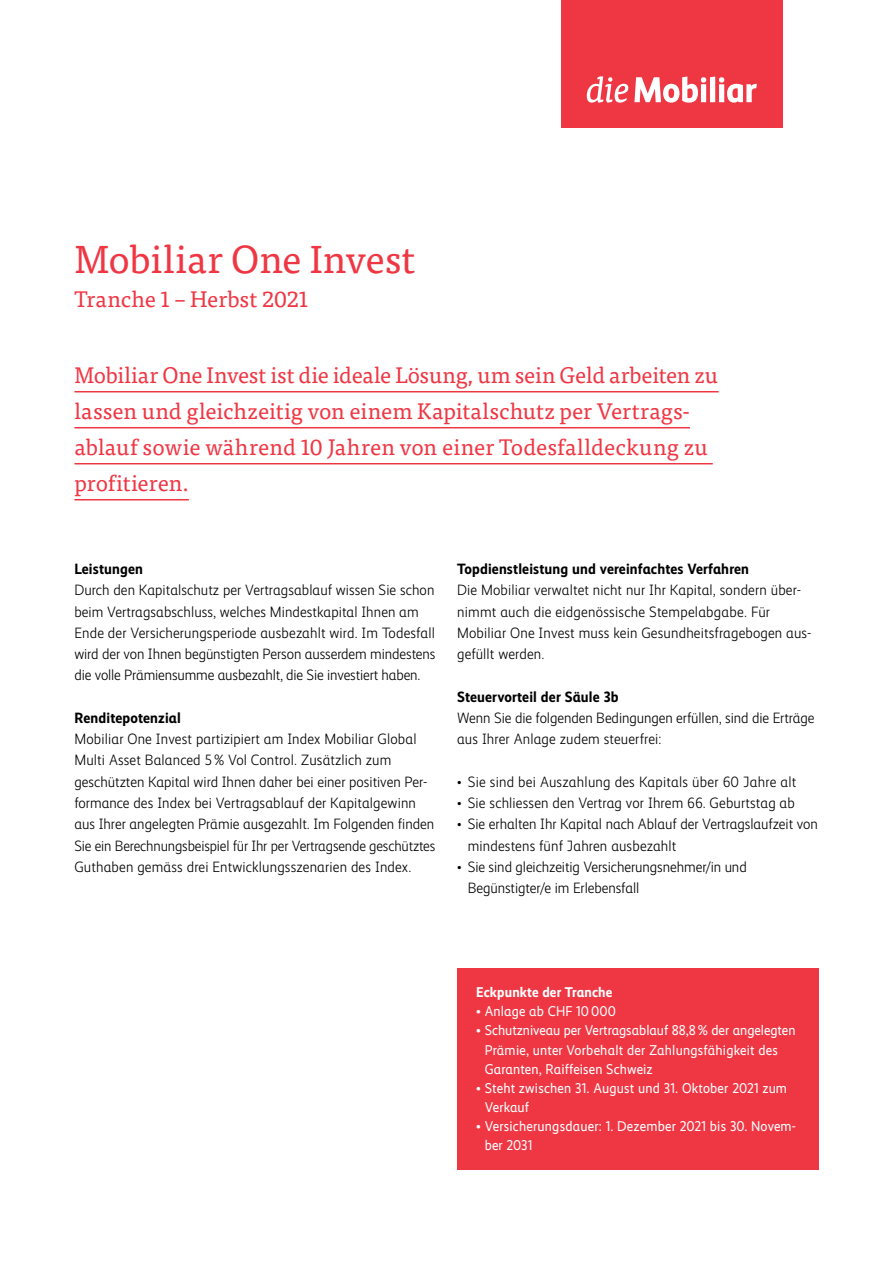
<style>
.page{position:relative;width:893px;height:1263px;background:#fff}
.page>*{position:absolute;margin:0;border:0;box-sizing:border-box;transform-origin:0 0}
.Titel_26pt{font:39px "Tisa Pro";letter-spacing:-.005em;color:#ef3744}
.Lead_15pt_underline{font:22.5px/36px "Tisa Pro";color:#ef3744}
.Titel_26pt-2{font:22.5px "Tisa Pro";letter-spacing:-.01em;color:#ef3744}
.Text_10pt_Fliesstext{font:300 15px/21.3px "Mobiliar Realist";letter-spacing:.005em;color:#000}
.Text_10pt_bold{font:700 15px "Mobiliar Realist";letter-spacing:.01em;color:#000}
.t1{font:14.25px/19.2px "Mobiliar Realist";letter-spacing:.01em;color:#fff}
.Box_Fliesstext_9_5mm{font:700 14.25px "Mobiliar Realist";letter-spacing:.01em;color:#fff}
</style>
<div class="page">
<hr style="left:74px;top:391px;width:645px;height:1px;background:#ef3744">
<hr style="left:74px;top:427px;width:616px;height:1px;background:#ef3744">
<hr style="left:74px;top:463px;width:639px;height:1px;background:#ef3744">
<hr style="left:74px;top:499px;width:115px;height:1px;background:#ef3744">
<div style="left:561px;top:0;width:221px;height:128px;background:#ef3744"></div>
<svg style="left:587px;top:76px;width:41px;height:27px"></svg>
<svg style="left:634px;top:77px;width:123px;height:26px"></svg>
<div style="left:457px;top:968px;width:362px;height:201px;background:#ef3744"></div>
<p class="Titel_26pt" style="left:74px;top:230px;width:342px">Mobiliar One Invest</p>
<p class="Titel_26pt-2" style="left:74px;top:283px;width:235px">Tranche 1 – Herbst 2021</p>
<h2 class="Lead_15pt_underline" style="left:74px;top:355px;width:645px">Mobiliar One Invest ist die ideale Lösung, um sein Geld arbeiten zu lassen und gleichzeitig von einem Kapitalschutz per Vertrags&shy;ablauf sowie während 10 Jahren von einer Todesfalldeckung zu profitieren.</h2>
<p class="Text_10pt_bold" style="left:74px;top:560px;width:70px">Leistungen</p>
<p class="Text_10pt_Fliesstext" style="left:74px;top:580px;width:363px">Durch den Kapitalschutz per Vertragsablauf wissen Sie schon beim Vertragsabschluss, welches Mindestkapital Ihnen am Ende der Versicherungsperiode ausbezahlt wird. Im Todesfall wird der von Ihnen begünstigten Person ausserdem mindestens die volle Prämiensumme ausbezahlt, die Sie investiert haben.</p>
<p class="Text_10pt_bold" style="left:74px;top:709px;width:108px">Renditepotenzial</p>
<p class="Text_10pt_Fliesstext" style="left:74px;top:729px;width:362px">Mobiliar One Invest partizipiert am Index Mobiliar Global Multi Asset Balanced 5% Vol Control. Zusätzlich zum geschützten Kapital wird Ihnen daher bei einer positiven Per&shy;formance des Index bei Vertragsablauf der Kapitalgewinn aus Ihrer angelegten Prämie ausgezahlt. Im Folgenden finden Sie ein Berechnungsbeispiel für Ihr per Vertragsende geschütztes Guthaben gemäss drei Entwicklungsszenarien des Index.</p>
<p class="Text_10pt_bold" style="left:457px;top:560px;width:293px">Topdienstleistung und vereinfachtes Verfahren</p>
<p class="Text_10pt_Fliesstext" style="left:457px;top:580px;width:356px">Die Mobiliar verwaltet nicht nur Ihr Kapital, sondern über&shy;nimmt auch die eidgenössische Stempelabgabe. Für Mobiliar One Invest muss kein Gesundheitsfragebogen aus&shy;gefüllt werden.</p>
<p class="Text_10pt_bold" style="left:457px;top:688px;width:163px">Steuervorteil der Säule 3b</p>
<p class="Text_10pt_Fliesstext" style="left:457px;top:707px;width:359px">Wenn Sie die folgenden Bedingungen erfüllen, sind die Erträge aus Ihrer Anlage zudem steuerfrei:</p>
<p class="Text_10pt_Fliesstext" style="left:457px;top:771px;width:341px">• Sie sind bei Auszahlung des Kapitals über 60 Jahre alt</p>
<p class="Text_10pt_Fliesstext" style="left:457px;top:792px;width:339px">• Sie schliessen den Vertrag vor Ihrem 66. Geburtstag ab</p>
<p class="Text_10pt_Fliesstext" style="left:468px;top:814px;width:352px;text-indent:-11px">• Sie erhalten Ihr Kapital nach Ablauf der Vertragslaufzeit von mindestens fünf Jahren ausbezahlt</p>
<p class="Text_10pt_Fliesstext" style="left:468px;top:856px;width:281px;text-indent:-11px">• Sie sind gleichzeitig Versicherungsnehmer/in und<br>Begünstigter/e im Erlebensfall</p>
<p class="Box_Fliesstext_9_5mm" style="left:476px;top:984px;width:138px">Eckpunkte der Tranche</p>
<p class="t1" style="left:476px;top:1002px;width:141px">• Anlage ab CHF 10 000</p>
<p class="t1" style="left:485px;top:1021px;width:312px;text-indent:-9px">• Schutzniveau per Vertragsablauf 88,8% der angelegten<br>Prämie, unter Vorbehalt der Zahlungsfähigkeit des<br>Garanten, Raiffeisen Schweiz</p>
<p class="t1" style="left:485px;top:1078px;width:304px;text-indent:-9px">• Steht zwischen 31. August und 31. Oktober 2021 zum<br>Verkauf</p>
<p class="t1" style="left:485px;top:1117px;width:313px;text-indent:-9px">• Versicherungsdauer: 1. Dezember 2021 bis 30. Novem&shy;ber 2031</p>
</div>
